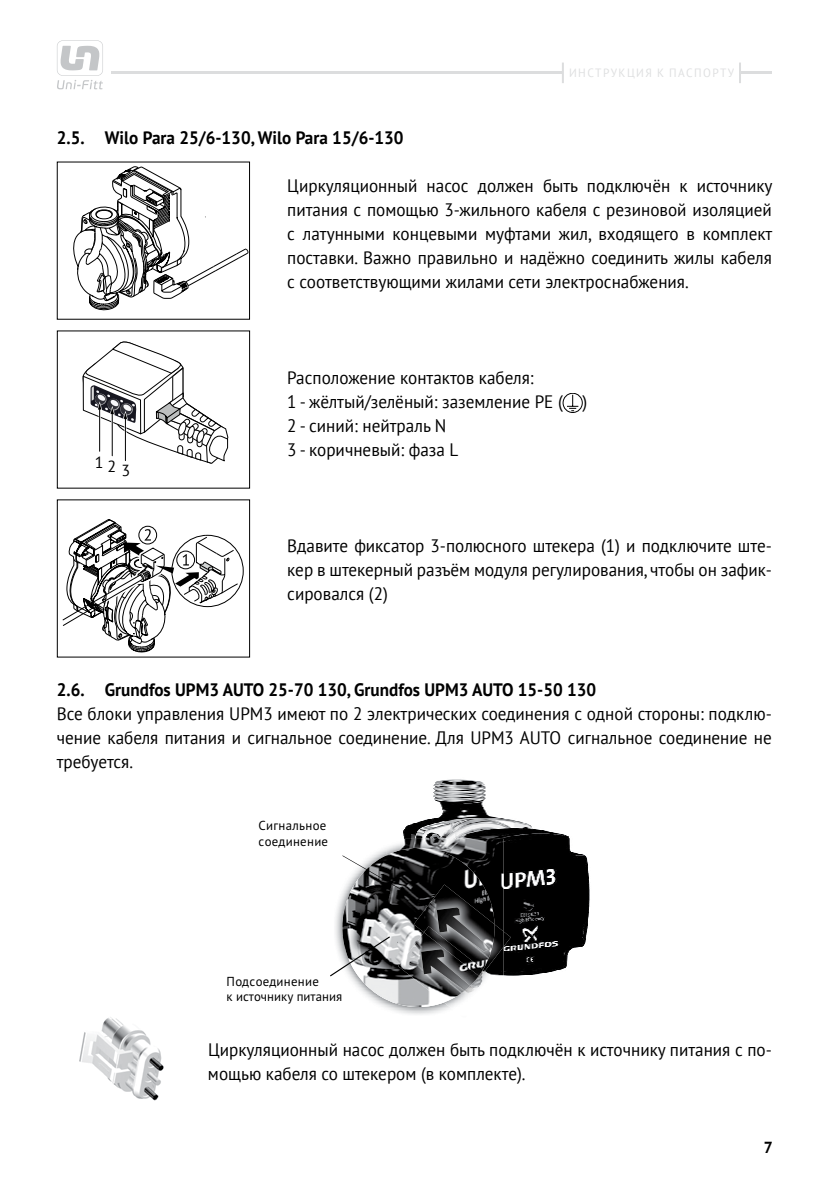
<style>
.page{position:relative;width:840px;height:1191px;background:#fff}
.page>*{position:absolute;margin:0;border:0;box-sizing:border-box;transform-origin:0 0}
.t1{font:18px/24px "PT Sans";color:#000;text-align:justify;scale:.95 1}
.t2{font:700 18px "PT Sans";color:#000;scale:.95 1}
.t3{font:16px "PT Sans";color:#000}
.t4{font:700 16px "PT Sans";color:#000}
.t5{font:13px/15.6px "PT Sans";color:#000}
.t6{font:13px/15.6px "PT Sans";letter-spacing:.02em;color:#000}
.t7{font:12px "PT Sans";letter-spacing:.13em;color:#dedfe0;scale:.95 1}
</style>
<div class="page">
<hr style="left:57px;top:71px;width:714px;height:3px;background:#dcddde">
<div style="left:562px;top:63px;width:177px;height:20px;background:#fff"></div>
<hr style="left:561px;top:63px;width:2px;height:20px;background:#dcddde">
<hr style="left:738px;top:63px;width:2px;height:20px;background:#dcddde">
<div style="left:49px;top:34px;width:62px;height:62px;background:#fff"></div>
<svg style="left:57px;top:40px;width:46px;height:49px"></svg>
<img style="left:79px;top:1017px;width:85px;height:84px">
<img style="left:335px;top:894px;width:108px;height:121px">
<svg style="left:342px;top:848px;width:152px;height:159px"></svg>
<img style="left:406px;top:1002px;width:37px;height:4px">
<img style="left:342px;top:848px;width:44px;height:87px">
<img style="left:443px;top:1002px;width:17px;height:9px">
<img style="left:403px;top:779px;width:187px;height:197px">
<img style="left:386px;top:839px;width:117px;height:153px">
<img style="left:483px;top:924px;width:20px;height:47px">
<img style="left:478px;top:971px;width:17px;height:21px">
<img style="left:398px;top:932px;width:80px;height:70px">
<svg style="left:478px;top:969px;width:6px;height:8px"></svg>
<img style="left:424px;top:926px;width:59px;height:50px">
<svg style="left:464px;top:985px;width:11px;height:8px"></svg>
<img style="left:421px;top:949px;width:49px;height:41px">
<svg style="left:342px;top:855px;width:62px;height:36px"></svg>
<svg style="left:330px;top:935px;width:61px;height:42px"></svg>
<svg style="left:57px;top:161px;width:193px;height:496px"></svg>
<div style="left:57px;top:330px;width:193px;height:158px;border:1px solid #000"></div>
<svg style="left:69px;top:166px;width:179px;height:153px"></svg>
<svg style="left:58px;top:519px;width:184px;height:139px"></svg>
<svg style="left:82px;top:341px;width:147px;height:123px"></svg>
<svg style="left:566px;top:395px;width:12px;height:16px"></svg>
<div style="left:562px;top:393px;width:20px;height:20px;border:1px solid #000;border-radius:50%"></div>
<p class="t2" style="left:57px;top:126px;width:366px">2.5. Wilo Para 25/6-130, Wilo Para 15/6-130</p>
<p class="t7" style="left:568px;top:66px;width:175px">ИНСТРУКЦИЯ К ПАСПОРТУ</p>
<p class="t3" style="left:95px;top:456px;width:37px">123</p>
<p class="t1" style="left:287px;top:173px;width:512px">Циркуляционный насос должен быть подключён к источнику питания с помощью 3-жильного кабеля с резиновой изоляцией с латунными концевыми муфтами жил, входящего в комплект поставки. Важно правильно и надёжно соединить жилы кабеля с соответствующими жилами сети электроснабжения.</p>
<p class="t1" style="left:287px;top:365px;width:317px;text-align:left">Расположение контактов кабеля:<br>1 - жёлтый/зелёный: заземление PE ( )<br>2 - синий: нейтраль N<br>3 - коричневый: фаза L</p>
<p class="t1" style="left:287px;top:533px;width:511px">Вдавите фиксатор 3-полюсного штекера (1) и подключите ште&shy;кер в штекерный разъём модуля регулирования, чтобы он зафик&shy;сировался (2)</p>
<p class="t2" style="left:57px;top:678px;width:569px">2.6. Grundfos UPM3 AUTO 25-70 130, Grundfos UPM3 AUTO 15-50 130</p>
<p class="t1" style="left:57px;top:701px;width:753px">Все блоки управления UPM3 имеют по 2 электрических соединения с одной стороны: подклю&shy;чение кабеля питания и сигнальное соединение. Для UPM3 AUTO сигнальное соединение не требуется.</p>
<p class="t6" style="left:258px;top:817px;width:71px">Сигнальное соединение</p>
<p class="t5" style="left:226px;top:973px;width:117px">Подсоединение<br>к источнику питания</p>
<p class="t1" style="left:208px;top:1037px;width:594px">Циркуляционный насос должен быть подключён к источнику питания с по&shy;мощью кабеля со штекером (в комплекте).</p>
<p class="t4" style="left:763px;top:1137px;width:11px">7</p>
</div>
